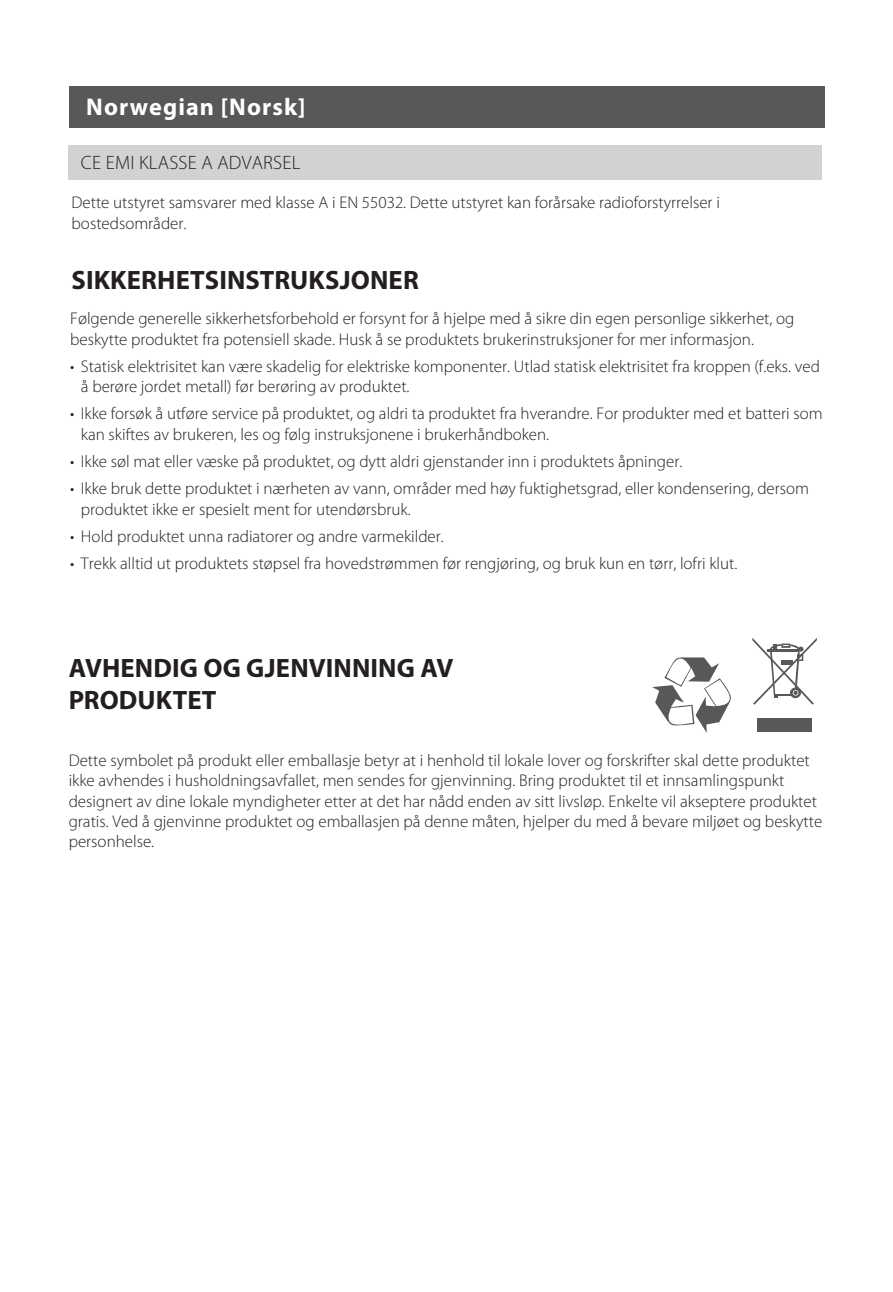
<style>
.page{position:relative;width:893px;height:1292px;background:#fff}
.page>*{position:absolute;margin:0;border:0;box-sizing:border-box;transform-origin:0 0}
.t1{font:700 26.6px/31.8px "Myriad Pro";letter-spacing:.005em;color:#231f20}
.t2{font:700 24.15px "Myriad Pro";letter-spacing:.045em;color:#fff}
.t3{font:300 19.25px "Myriad Pro";letter-spacing:.01em;color:#231f20}
.t4{font:300 16.8px/20.3px "Myriad Pro";color:#231f20}
</style>
<div class="page">
<div style="left:69px;top:87px;width:755px;height:41px;background:#57585a"></div>
<div style="left:69px;top:145px;width:753px;height:35px;background:#d1d2d4"></div>
<div style="left:757px;top:718px;width:54px;height:13px;background:#57585a"></div>
<svg style="left:752px;top:638px;width:64px;height:66px"></svg>
<svg style="left:652px;top:657px;width:79px;height:76px"></svg>
<h2 class="t2" style="left:86px;top:98px;width:221px">Norwegian [Norsk]</h2>
<p class="t3" style="left:81px;top:155px;width:221px">CE EMI KLASSE A ADVARSEL</p>
<p class="t4" style="left:72px;top:194px;width:649px">Dette utstyret samsvarer med klasse A i EN 55032. Dette utstyret kan forårsake radioforstyrrelser i bostedsområder.</p>
<h1 class="t1" style="left:72px;top:266px;width:349px">SIKKERHETSINSTRUKSJONER</h1>
<p class="t4" style="left:70px;top:309px;width:725px">Følgende generelle sikkerhetsforbehold er forsynt for å hjelpe med å sikre din egen personlige sikkerhet, og beskytte produktet fra potensiell skade. Husk å se produktets brukerinstruksjoner for mer informasjon.</p>
<p class="t4" style="left:81px;top:357px;width:740px;text-indent:-11px">• Statisk elektrisitet kan være skadelig for elektriske komponenter. Utlad statisk elektrisitet fra kroppen (f.eks. ved å berøre jordet metall) før berøring av produktet.</p>
<p class="t4" style="left:81px;top:405px;width:743px;text-indent:-11px">• Ikke forsøk å utføre service på produktet, og aldri ta produktet fra hverandre. For produkter med et batteri som kan skiftes av brukeren, les og følg instruksjonene i brukerhåndboken.</p>
<p class="t4" style="left:70px;top:452px;width:613px">• Ikke søl mat eller væske på produktet, og dytt aldri gjenstander inn i produktets åpninger.</p>
<p class="t4" style="left:81px;top:479px;width:729px;text-indent:-11px">• Ikke bruk dette produktet i nærheten av vann, områder med høy fuktighetsgrad, eller kondensering, dersom produktet ikke er spesielt ment for utendørsbruk.</p>
<p class="t4" style="left:70px;top:527px;width:375px">• Hold produktet unna radiatorer og andre varmekilder.</p>
<p class="t4" style="left:70px;top:554px;width:668px">• Trekk alltid ut produktets støpsel fra hovedstrømmen før rengjøring, og bruk kun en tørr, lofri klut.</p>
<h1 class="t1" style="left:69px;top:654px;width:386px">AVHENDIG OG GJENVINNING AV<br>PRODUKTET</h1>
<p class="t4" style="left:69px;top:751px;width:755px">Dette symbolet på produkt eller emballasje betyr at i henhold til lokale lover og forskrifter skal dette produktet ikke avhendes i husholdningsavfallet, men sendes for gjenvinning. Bring produktet til et innsamlingspunkt designert av dine lokale myndigheter etter at det har nådd enden av sitt livsløp. Enkelte vil akseptere produktet gratis. Ved å gjenvinne produktet og emballasjen på denne måten, hjelper du med å bevare miljøet og beskytte personhelse.</p>
</div>
